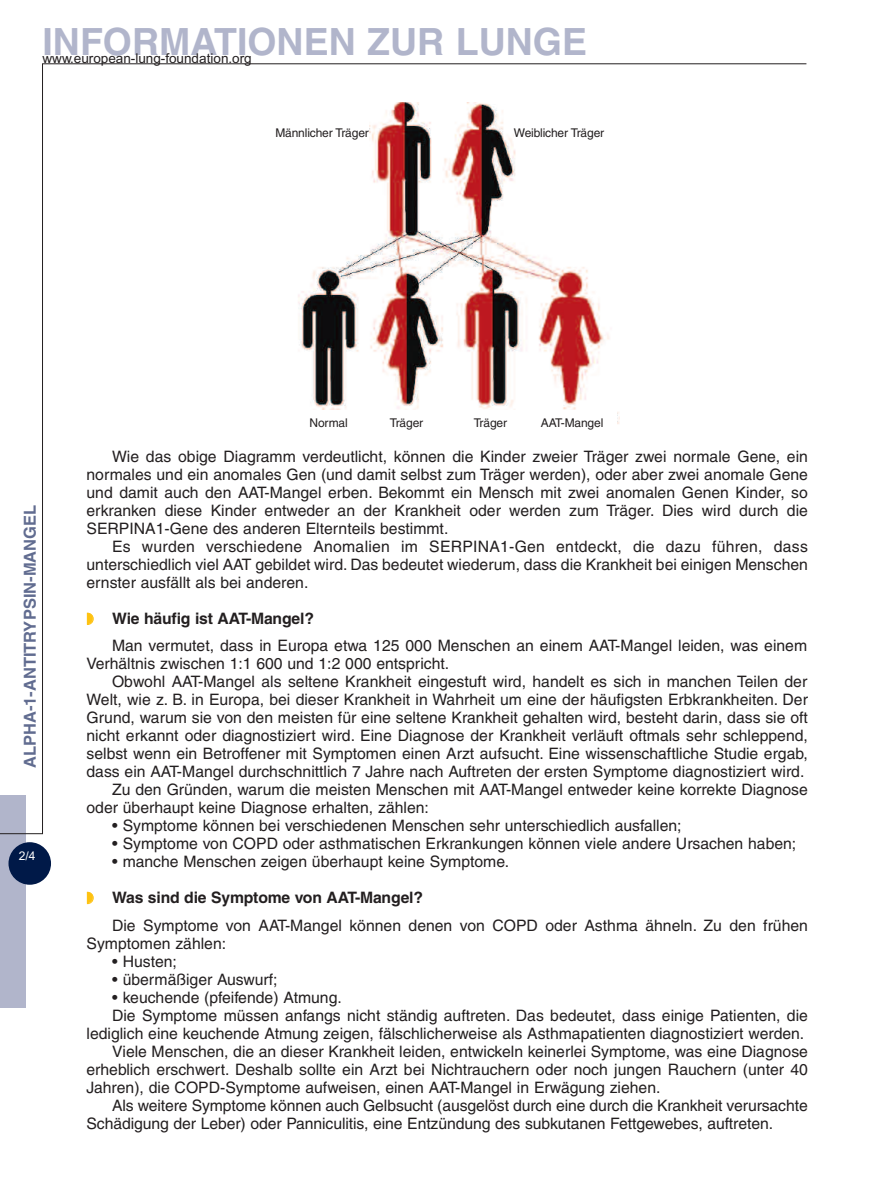
<style>
.page{position:relative;width:893px;height:1191px;background:#fff}
.page>*{position:absolute;margin:0;border:0;box-sizing:border-box;transform-origin:0 0}
.t1{font:700 37.5px "Helvetica";color:#b1b5cb}
.t2{font:700 16.5px "Helvetica";color:#616c90}
.t3{font:15.75px/18px "Helvetica";color:#231f20;text-align:justify}
.t4{font:13.5px "Arial";color:#231f20}
.t5{font:12px "Helvetica";letter-spacing:-.01em;color:#231f20}
.t6{font:12px "Arial";color:#fff}
.s1{color:#fec210}
.s2{font-weight:700}
</style>
<div class="page">
<div style="left:0;top:795px;width:26px;height:213px;background:#b1b5cb"></div>
<div style="left:9px;top:842px;width:42px;height:42px;background:#001948;border-radius:50%"></div>
<img style="left:298px;top:102px;width:321px;height:322px">
<div style="left:156px;top:121px;width:213px;height:26px;background:#fff"></div>
<div style="left:514px;top:121px;width:212px;height:26px;background:#fff"></div>
<div style="left:293px;top:410px;width:72px;height:27px;background:#fff"></div>
<div style="left:370px;top:410px;width:73px;height:27px;background:#fff"></div>
<div style="left:454px;top:410px;width:72px;height:27px;background:#fff"></div>
<div style="left:527px;top:410px;width:90px;height:27px;background:#fff"></div>
<h1 class="t1" style="left:43px;top:28px;width:546px">INFORMATIONEN ZUR LUNGE</h1>
<p class="t4" style="left:43px;top:54px;width:211px">www.european-lung-foundation.org</p>
<p class="t5" style="left:275px;top:129px;width:95px">Männlicher Träger</p>
<p class="t5" style="left:514px;top:129px;width:92px">Weiblicher Träger</p>
<p class="t2" style="left:24px;top:768px;width:265px;rotate:-90deg">ALPHA-1-ANTITRYPSIN-MANGEL</p>
<p class="t6" style="left:19px;top:851px;width:18px">2/4</p>
<p class="t5" style="left:309px;top:418px;width:40px">Normal</p>
<p class="t5" style="left:390px;top:418px;width:35px">Träger</p>
<p class="t5" style="left:474px;top:418px;width:35px">Träger</p>
<p class="t5" style="left:541px;top:418px;width:64px">AAT-Mangel</p>
<p class="t3" style="left:87px;top:449px;width:723px;text-indent:26px">Wie das obige Diagramm verdeutlicht, können die Kinder zweier Träger zwei normale Gene, ein normales und ein anomales Gen (und damit selbst zum Träger werden), oder aber zwei anomale Gene und damit auch den AAT-Mangel erben. Bekommt ein Mensch mit zwei anomalen Genen Kinder, so erkranken diese Kinder entweder an der Krankheit oder werden zum Träger. Dies wird durch die SERPINA1-Gene des anderen Elternteils bestimmt.</p>
<p class="t3" style="left:87px;top:539px;width:723px;text-indent:26px">Es wurden verschiedene Anomalien im SERPINA1-Gen entdeckt, die dazu führen, dass unterschiedlich viel AAT gebildet wird. Das bedeutet wiederum, dass die Krankheit bei einigen Menschen ernster ausfällt als bei anderen.</p>
<p class="t3" style="left:112px;top:607px;width:697px;line-height:27px;text-indent:-25px"><span class="s1">◗</span> <span class="s2">Wie häufig ist AAT-Mangel?<br></span>Man vermutet, dass in Europa etwa 125 000 Menschen an einem AAT-Mangel leiden, was einem</p>
<p class="t3" style="left:87px;top:656px;width:364px">Verhältnis zwischen 1:1 600 und 1:2 000 entspricht.</p>
<p class="t3" style="left:112px;top:674px;width:697px">Obwohl AAT-Mangel als seltene Krankheit eingestuft wird, handelt es sich in manchen Teilen der</p>
<p class="t3" style="left:87px;top:692px;width:723px">Welt, wie z. B. in Europa, bei dieser Krankheit in Wahrheit um eine der häufigsten Erbkrankheiten. Der</p>
<p class="t3" style="left:87px;top:710px;width:723px">Grund, warum sie von den meisten für eine seltene Krankheit gehalten wird, besteht darin, dass sie oft</p>
<p class="t3" style="left:87px;top:728px;width:723px">nicht erkannt oder diagnostiziert wird. Eine Diagnose der Krankheit verläuft oftmals sehr schleppend,</p>
<p class="t3" style="left:87px;top:746px;width:723px">selbst wenn ein Betroffener mit Symptomen einen Arzt aufsucht. Eine wissenschaftliche Studie ergab,</p>
<p class="t3" style="left:87px;top:764px;width:719px">dass ein AAT-Mangel durchschnittlich 7 Jahre nach Auftreten der ersten Symptome diagnostiziert wird.</p>
<p class="t3" style="left:112px;top:782px;width:697px">Zu den Gründen, warum die meisten Menschen mit AAT-Mangel entweder keine korrekte Diagnose</p>
<p class="t3" style="left:87px;top:800px;width:344px">oder überhaupt keine Diagnose erhalten, zählen:</p>
<p class="t3" style="left:112px;top:818px;width:571px">• Symptome können bei verschiedenen Menschen sehr unterschiedlich ausfallen;</p>
<p class="t3" style="left:112px;top:836px;width:686px">• Symptome von COPD oder asthmatischen Erkrankungen können viele andere Ursachen haben;</p>
<p class="t3" style="left:112px;top:854px;width:399px">• manche Menschen zeigen überhaupt keine Symptome.</p>
<p class="t3" style="left:112px;top:886px;width:697px;line-height:27px;text-indent:-25px"><span class="s1">◗</span> <span class="s2">Was sind die Symptome von AAT-Mangel?<br></span>Die Symptome von AAT-Mangel können denen von COPD oder Asthma ähneln. Zu den frühen</p>
<p class="t3" style="left:87px;top:935px;width:141px">Symptomen zählen:</p>
<p class="t3" style="left:112px;top:953px;width:66px">• Husten;</p>
<p class="t3" style="left:112px;top:971px;width:167px">• übermäßiger Auswurf;</p>
<p class="t3" style="left:112px;top:989px;width:231px">• keuchende (pfeifende) Atmung.</p>
<p class="t3" style="left:112px;top:1007px;width:697px">Die Symptome müssen anfangs nicht ständig auftreten. Das bedeutet, dass einige Patienten, die</p>
<p class="t3" style="left:87px;top:1025px;width:719px">lediglich eine keuchende Atmung zeigen, fälschlicherweise als Asthmapatienten diagnostiziert werden.</p>
<p class="t3" style="left:112px;top:1043px;width:697px">Viele Menschen, die an dieser Krankheit leiden, entwickeln keinerlei Symptome, was eine Diagnose</p>
<p class="t3" style="left:87px;top:1061px;width:723px">erheblich erschwert. Deshalb sollte ein Arzt bei Nichtrauchern oder noch jungen Rauchern (unter 40</p>
<p class="t3" style="left:87px;top:1079px;width:575px">Jahren), die COPD-Symptome aufweisen, einen AAT-Mangel in Erwägung ziehen.</p>
<p class="t3" style="left:112px;top:1097px;width:697px">Als weitere Symptome können auch Gelbsucht (ausgelöst durch eine durch die Krankheit verursachte</p>
<p class="t3" style="left:87px;top:1115px;width:688px">Schädigung der Leber) oder Panniculitis, eine Entzündung des subkutanen Fettgewebes, auftreten.</p>
</div>
